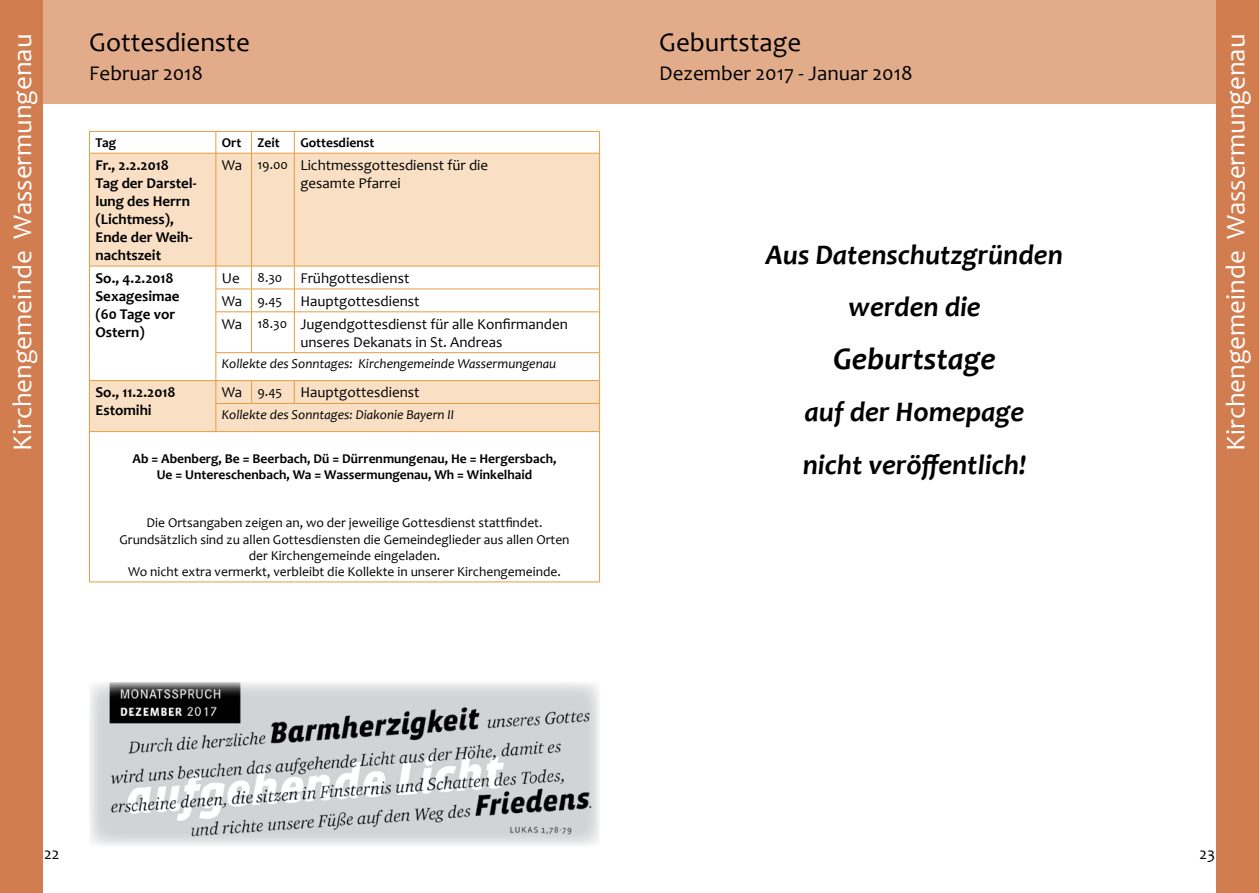
<style>
.page{position:relative;width:1259px;height:893px;background:#fff}
.page>*{position:absolute;margin:0;border:0;box-sizing:border-box;transform-origin:0 0}
.t1{font:italic 700 31.5px "Candara";color:#000}
.t2{font:italic 700 28.5px/52.5px "Candara";color:#000;text-align:center}
.t3{font:27px "Candara";color:#fff}
.t4{font:27px "Candara";color:#000}
.t5{font:21px "Candara";color:#000}
.t6{font:16.5px "Candara";color:#000}
.t7{font:15px/22.8px "Candara";color:#000}
.t8{font:700 15px/18px "Candara";color:#000}
.t9{font:13.5px/16.2px "Candara";color:#000;text-align:center}
.t10{font:700 13.5px/16.2px "Candara";color:#000;text-align:center}
.t11{font:italic 13.5px "Candara";color:#000}
.s1{font-size:13.5px}
</style>
<div class="page">
<div style="left:38px;top:0;width:591px;height:104px;background:#e2ac8b"></div>
<div style="left:0;top:0;width:43px;height:893px;background:#d27d50"></div>
<div style="left:629px;top:0;width:591px;height:104px;background:#e2ac8b"></div>
<div style="left:1216px;top:0;width:43px;height:893px;background:#d27d50"></div>
<div style="left:90px;top:154px;width:509px;height:277px;background:#f9e0c5"></div>
<svg style="left:90px;top:267px;width:509px;height:113px"></svg>
<hr style="left:599px;top:432px;width:1px;height:150px;background:#e99c3f">
<svg style="left:89px;top:132px;width:1px;height:21px"></svg>
<hr style="left:89px;top:131px;width:127px;height:1px;background:#e99c3f">
<hr style="left:89px;top:153px;width:127px;height:1px;background:#e99c3f">
<svg style="left:216px;top:132px;width:1px;height:21px"></svg>
<hr style="left:216px;top:131px;width:36px;height:1px;background:#e99c3f">
<hr style="left:216px;top:153px;width:36px;height:1px;background:#e99c3f">
<svg style="left:251px;top:132px;width:1px;height:21px"></svg>
<hr style="left:252px;top:131px;width:42px;height:1px;background:#e99c3f">
<hr style="left:252px;top:153px;width:42px;height:1px;background:#e99c3f">
<svg style="left:294px;top:132px;width:1px;height:21px"></svg>
<svg style="left:599px;top:132px;width:1px;height:21px"></svg>
<hr style="left:294px;top:131px;width:306px;height:1px;background:#e99c3f">
<hr style="left:294px;top:153px;width:306px;height:1px;background:#e99c3f">
<hr style="left:89px;top:153px;width:1px;height:113px;background:#e99c3f">
<hr style="left:216px;top:153px;width:1px;height:113px;background:#e99c3f">
<hr style="left:251px;top:153px;width:1px;height:113px;background:#e99c3f">
<hr style="left:294px;top:153px;width:1px;height:113px;background:#e99c3f">
<hr style="left:599px;top:153px;width:1px;height:113px;background:#e99c3f">
<svg style="left:89px;top:267px;width:1px;height:45px"></svg>
<svg style="left:216px;top:267px;width:1px;height:45px"></svg>
<svg style="left:251px;top:267px;width:1px;height:45px"></svg>
<svg style="left:294px;top:267px;width:1px;height:45px"></svg>
<svg style="left:599px;top:267px;width:1px;height:45px"></svg>
<hr style="left:89px;top:312px;width:1px;height:41px;background:#e99c3f">
<hr style="left:216px;top:312px;width:1px;height:41px;background:#e99c3f">
<hr style="left:251px;top:312px;width:1px;height:41px;background:#e99c3f">
<hr style="left:294px;top:312px;width:1px;height:41px;background:#e99c3f">
<hr style="left:599px;top:312px;width:1px;height:41px;background:#e99c3f">
<svg style="left:251px;top:381px;width:1px;height:22px"></svg>
<svg style="left:294px;top:381px;width:1px;height:22px"></svg>
<svg style="left:89px;top:353px;width:1px;height:78px"></svg>
<svg style="left:216px;top:353px;width:1px;height:78px"></svg>
<svg style="left:599px;top:353px;width:1px;height:78px"></svg>
<hr style="left:89px;top:266px;width:127px;height:1px;background:#e99c3f">
<hr style="left:216px;top:266px;width:36px;height:1px;background:#e99c3f">
<hr style="left:252px;top:266px;width:42px;height:1px;background:#e99c3f">
<hr style="left:294px;top:266px;width:306px;height:1px;background:#e99c3f">
<hr style="left:216px;top:289px;width:36px;height:1px;background:#e99c3f">
<hr style="left:252px;top:289px;width:42px;height:1px;background:#e99c3f">
<hr style="left:294px;top:289px;width:306px;height:1px;background:#e99c3f">
<hr style="left:216px;top:312px;width:36px;height:1px;background:#e99c3f">
<hr style="left:252px;top:312px;width:42px;height:1px;background:#e99c3f">
<hr style="left:294px;top:312px;width:306px;height:1px;background:#e99c3f">
<hr style="left:216px;top:352px;width:36px;height:1px;background:#e99c3f">
<hr style="left:252px;top:352px;width:42px;height:1px;background:#e99c3f">
<hr style="left:294px;top:352px;width:306px;height:1px;background:#e99c3f">
<hr style="left:89px;top:380px;width:127px;height:1px;background:#e99c3f">
<hr style="left:216px;top:380px;width:36px;height:1px;background:#e99c3f">
<hr style="left:252px;top:380px;width:42px;height:1px;background:#e99c3f">
<hr style="left:294px;top:380px;width:306px;height:1px;background:#e99c3f">
<hr style="left:216px;top:403px;width:36px;height:1px;background:#e99c3f">
<hr style="left:252px;top:403px;width:42px;height:1px;background:#e99c3f">
<hr style="left:294px;top:403px;width:306px;height:1px;background:#e99c3f">
<hr style="left:89px;top:432px;width:1px;height:150px;background:#e99c3f">
<hr style="left:89px;top:582px;width:127px;height:1px;background:#e99c3f">
<hr style="left:216px;top:582px;width:36px;height:1px;background:#e99c3f">
<hr style="left:252px;top:582px;width:42px;height:1px;background:#e99c3f">
<hr style="left:294px;top:582px;width:306px;height:1px;background:#e99c3f">
<hr style="left:89px;top:431px;width:127px;height:1px;background:#e99c3f">
<hr style="left:216px;top:431px;width:36px;height:1px;background:#e99c3f">
<hr style="left:252px;top:431px;width:42px;height:1px;background:#e99c3f">
<hr style="left:294px;top:431px;width:306px;height:1px;background:#e99c3f">
<img style="left:90px;top:682px;width:509px;height:163px">
<h3 class="t4" style="left:659px;top:25px;width:144px">Geburtstage</h3>
<h3 class="t5" style="left:659px;top:60px;width:255px">Dezember 2017 - Januar 2018</h3>
<h3 class="t4" style="left:89px;top:25px;width:162px">Gottesdienste</h3>
<h3 class="t5" style="left:89px;top:60px;width:115px">Februar 2018</h3>
<h3 class="t3" style="left:6px;top:451px;width:418px;rotate:-90deg">Kirchengemeinde Wassermungenau</h3>
<h3 class="t3" style="left:1218px;top:451px;width:418px;rotate:-90deg">Kirchengemeinde Wassermungenau</h3>
<p class="t10" style="left:95px;top:135px;width:22px">Tag</p>
<p class="t10" style="left:222px;top:135px;width:59px">Ort Zeit</p>
<p class="t10" style="left:300px;top:135px;width:75px">Gottesdienst</p>
<p class="t8" style="left:95px;top:156px;width:103px">Fr., 2.2.2018<br>Tag der Darstel&shy;lung des Herrn (Lichtmess),<br>Ende der Weih&shy;nachtszeit</p>
<p class="t7" style="left:300px;top:156px;width:189px;line-height:18px;text-indent:-78px">Wa <span class="s1">19.00</span> Lichtmessgottesdienst für die gesamte Pfarrei</p>
<p class="t8" style="left:95px;top:269px;width:86px">So., 4.2.2018<br>Sexagesimae (60 Tage vor<br>Ostern)</p>
<p class="t7" style="left:222px;top:267px;width:347px">Ue <span class="s1">8.30</span> Frühgottesdienst<br>Wa <span class="s1">9.45</span> Hauptgottesdienst<br>Wa <span class="s1">18.30</span> Jugendgottesdienst für alle Konfirmanden</p>
<h2 class="t2" style="left:766px;top:228px;width:298px">Aus Datenschutzgründen werden die</h2>
<h1 class="t1" style="left:833px;top:339px;width:164px">Geburtstage</h1>
<h2 class="t2" style="left:802px;top:385px;width:225px;text-align:left">auf der Homepage nicht veröffentlich!</h2>
<p class="t7" style="left:300px;top:330px;width:204px">unseres Dekanats in St. Andreas</p>
<p class="t11" style="left:222px;top:356px;width:336px">Kollekte des Sonntages: Kirchengemeinde Wassermungenau</p>
<p class="t8" style="left:95px;top:383px;width:82px">So., 11.2.2018<br>Estomihi</p>
<p class="t7" style="left:222px;top:381px;width:199px">Wa <span class="s1">9.45</span> Hauptgottesdienst</p>
<p class="t11" style="left:222px;top:406px;width:234px">Kollekte des Sonntages: Diakonie Bayern II</p>
<p class="t10" style="left:132px;top:450px;width:425px">Ab = Abenberg, Be = Beerbach, Dü = Dürrenmungenau, He = Hergersbach,<br>Ue = Untereschenbach, Wa = Wassermungenau, Wh = Winkelhaid</p>
<p class="t9" style="left:119px;top:515px;width:451px">Die Ortsangaben zeigen an, wo der jeweilige Gottesdienst stattfindet.<br>Grundsätzlich sind zu allen Gottesdiensten die Gemeindeglieder aus allen Orten der Kirchengemeinde eingeladen.<br>Wo nicht extra vermerkt, verbleibt die Kollekte in unserer Kirchengemeinde.</p>
<p class="t6" style="left:44px;top:843px;width:17px">22</p>
<p class="t6" style="left:1199px;top:843px;width:17px">23</p>
</div>
